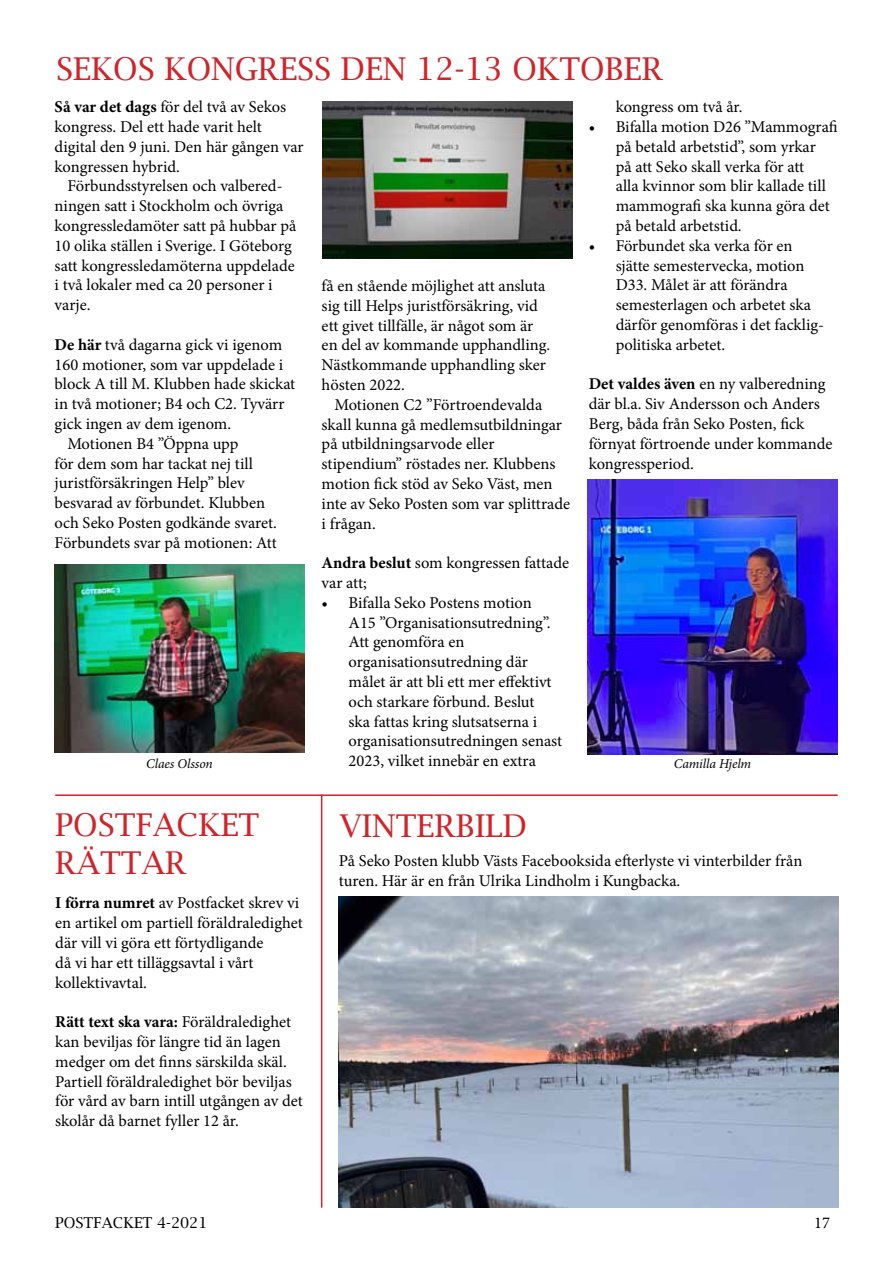
<style>
.page{position:relative;width:893px;height:1263px;background:#fff}
.page>*{position:absolute;margin:0;border:0;box-sizing:border-box;transform-origin:0 0}
.t1{font:31.5px/37.8px "Lucida Bright";color:#d2232a}
.t2{font:16.5px/19.8px "Minion Pro";color:#000}
.t3{font:15px "Lucida Bright";color:#000}
.t4{font:italic 13.5px "Minion Pro";letter-spacing:-.005em;color:#000}
.s1{font-weight:700}
</style>
<div class="page">
<img style="left:587px;top:480px;width:251px;height:274px">
<img style="left:322px;top:101px;width:251px;height:158px">
<img style="left:54px;top:564px;width:251px;height:188px">
<img style="left:339px;top:896px;width:499px;height:312px">
<hr style="left:55px;top:794px;width:783px;height:2px;background:#d2232a">
<hr style="left:321px;top:794px;width:1px;height:414px;background:#d2232a">
<h1 class="t1" style="left:56px;top:49px;width:608px">SEKOS KONGRESS DEN 12-13 OKTOBER</h1>
<p class="t2" style="left:55px;top:97px;width:251px"><span class="s1">Så var det dags</span> för del två av Sekos kongress. Del ett hade varit helt digital den 9 juni. Den här gången var kongressen hybrid.</p>
<p class="t2" style="left:55px;top:176px;width:243px;text-indent:13px">Förbundsstyrelsen och valbered&shy;ningen satt i Stockholm och övriga kongressledamöter satt på hubbar på<br>10 olika ställen i Sverige. I Göteborg satt kongressledamöterna uppdelade i två lokaler med ca 20 personer i varje.</p>
<p class="t2" style="left:55px;top:335px;width:229px"><span class="s1">De här</span> två dagarna gick vi igenom</p>
<p class="t2" style="left:55px;top:354px;width:230px">160 motioner, som var uppdelade i</p>
<p class="t2" style="left:55px;top:374px;width:242px">block A till M. Klubben hade skickat</p>
<p class="t2" style="left:55px;top:394px;width:231px">in två motioner; B4 och C2. Tyvärr</p>
<p class="t2" style="left:55px;top:414px;width:178px">gick ingen av dem igenom.</p>
<p class="t2" style="left:67px;top:434px;width:172px">Motionen B4 ”Öppna upp</p>
<p class="t2" style="left:55px;top:453px;width:200px">för dem som har tackat nej till</p>
<p class="t2" style="left:55px;top:473px;width:192px">juristförsäkringen Help” blev</p>
<p class="t2" style="left:55px;top:493px;width:212px">besvarad av förbundet. Klubben</p>
<p class="t2" style="left:55px;top:513px;width:224px">och Seko Posten godkände svaret.</p>
<p class="t2" style="left:55px;top:533px;width:224px">Förbundets svar på motionen: Att</p>
<p class="t2" style="left:616px;top:97px;width:128px">kongress om två år.</p>
<p class="t2" style="left:616px;top:117px;width:223px;text-indent:-27px">• Bifalla motion D26 ”Mammografi på betald arbetstid”, som yrkar<br>på att Seko skall verka för att<br>alla kvinnor som blir kallade till mammografi ska kunna göra det på betald arbetstid.</p>
<p class="t2" style="left:616px;top:236px;width:210px;text-indent:-27px">• Förbundet ska verka för en sjätte semestervecka, motion<br>D33. Målet är att förändra semesterlagen och arbetet ska därför genomföras i det facklig&shy;politiska arbetet.</p>
<p class="t2" style="left:589px;top:374px;width:245px"><span class="s1">Det valdes även</span> en ny valberedning där bl.a. Siv Andersson och Anders<br>Berg, båda från Seko Posten, fick förnyat förtroende under kommande kongressperiod.</p>
<p class="t2" style="left:322px;top:276px;width:230px">få en stående möjlighet att ansluta sig till Helps juristförsäkring, vid ett givet tillfälle, är något som är en del av kommande upphandling.<br>Nästkommande upphandling sker hösten 2022.</p>
<p class="t2" style="left:322px;top:395px;width:250px;text-indent:13px">Motionen C2 ”Förtroendevalda skall kunna gå medlemsutbildningar på utbildningsarvode eller stipendium” röstades ner. Klubbens motion fick stöd av Seko Väst, men inte av Seko Posten som var splittrade i frågan.</p>
<p class="t2" style="left:322px;top:553px;width:249px"><span class="s1">Andra beslut</span> som kongressen fattade var att;</p>
<p class="t2" style="left:349px;top:593px;width:215px;text-indent:-27px">• Bifalla Seko Postens motion<br>A15 ”Organisationsutredning”.<br>Att genomföra en organisationsutredning där målet är att bli ett mer effektivt och starkare förbund. Beslut<br>ska fattas kring slutsatserna i organisationsutredningen senast<br>2023, vilket innebär en extra</p>
<p class="t4" style="left:146px;top:755px;width:68px">Claes Olsson</p>
<p class="t4" style="left:674px;top:755px;width:79px">Camilla Hjelm</p>
<h1 class="t1" style="left:55px;top:806px;width:206px">POSTFACKET<br>RÄTTAR</h1>
<p class="t2" style="left:55px;top:893px;width:249px"><span class="s1">I förra numret</span> av Postfacket skrev vi en artikel om partiell föräldraledighet där vill vi göra ett förtydligande<br>då vi har ett tilläggsavtal i vårt kollektivavtal.</p>
<p class="t2" style="left:55px;top:1012px;width:249px"><span class="s1">Rätt text ska vara:</span> Föräldraledighet kan beviljas för längre tid än lagen medger om det finns särskilda skäl.<br>Partiell föräldraledighet bör beviljas för vård av barn intill utgången av det skolår då barnet fyller 12 år.</p>
<h1 class="t1" style="left:340px;top:806px;width:189px">VINTERBILD</h1>
<p class="t2" style="left:339px;top:851px;width:465px">På Seko Posten klubb Västs Facebooksida efterlyste vi vinterbilder från turen. Här är en från Ulrika Lindholm i Kungbacka.</p>
<p class="t3" style="left:55px;top:1214px;width:154px">POSTFACKET 4-2021</p>
<p class="t2" style="left:814px;top:1213px;width:17px">17</p>
</div>
